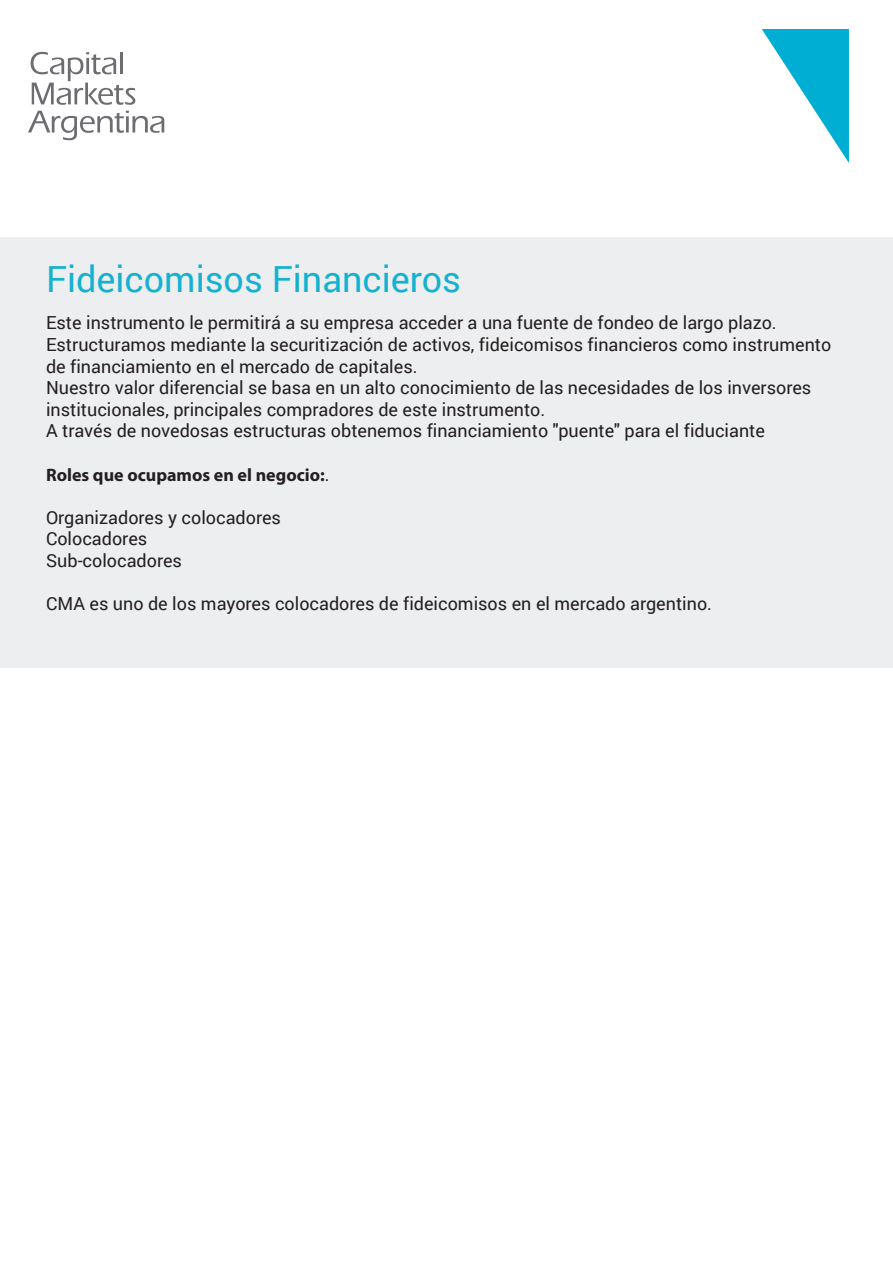
<style>
.page{position:relative;width:893px;height:1263px;background:#fff}
.page>*{position:absolute;margin:0;border:0;box-sizing:border-box;transform-origin:0 0}
.t1{font:36px "Roboto";color:#15b2d0}
.t2{font:18px/21.6px "Roboto";color:#231f20}
.t3{font:700 18px "Myriad Pro";color:#231f20}
.s1{font-family:"Roboto";font-weight:400}
</style>
<div class="page">
<div style="left:0;top:237px;width:893px;height:431px;background:#edeeef"></div>
<svg style="left:762px;top:29px;width:87px;height:134px"></svg>
<svg style="left:31px;top:52px;width:104px;height:53px"></svg>
<svg style="left:28px;top:111px;width:136px;height:29px"></svg>
<h1 class="t1" style="left:46px;top:254px;width:417px">Fideicomisos Financieros</h1>
<p class="t2" style="left:46px;top:311px;width:787px">Este instrumento le permitirá a su empresa acceder a una fuente de fondeo de largo plazo.<br>Estructuramos mediante la securitización de activos, fideicomisos financieros como instrumento de financiamiento en el mercado de capitales.<br>Nuestro valor diferencial se basa en un alto conocimiento de las necesidades de los inversores institucionales, principales compradores de este instrumento.<br>A través de novedosas estructuras obtenemos financiamiento "puente" para el fiduciante</p>
<p class="t3" style="left:46px;top:463px;width:285px">Roles que ocupamos en el negocio:<span class="s1">.</span></p>
<p class="t2" style="left:46px;top:506px;width:236px">Organizadores y colocadores<br>Colocadores<br>Sub-colocadores</p>
<p class="t2" style="left:46px;top:592px;width:668px">CMA es uno de los mayores colocadores de fideicomisos en el mercado argentino.</p>
</div>
